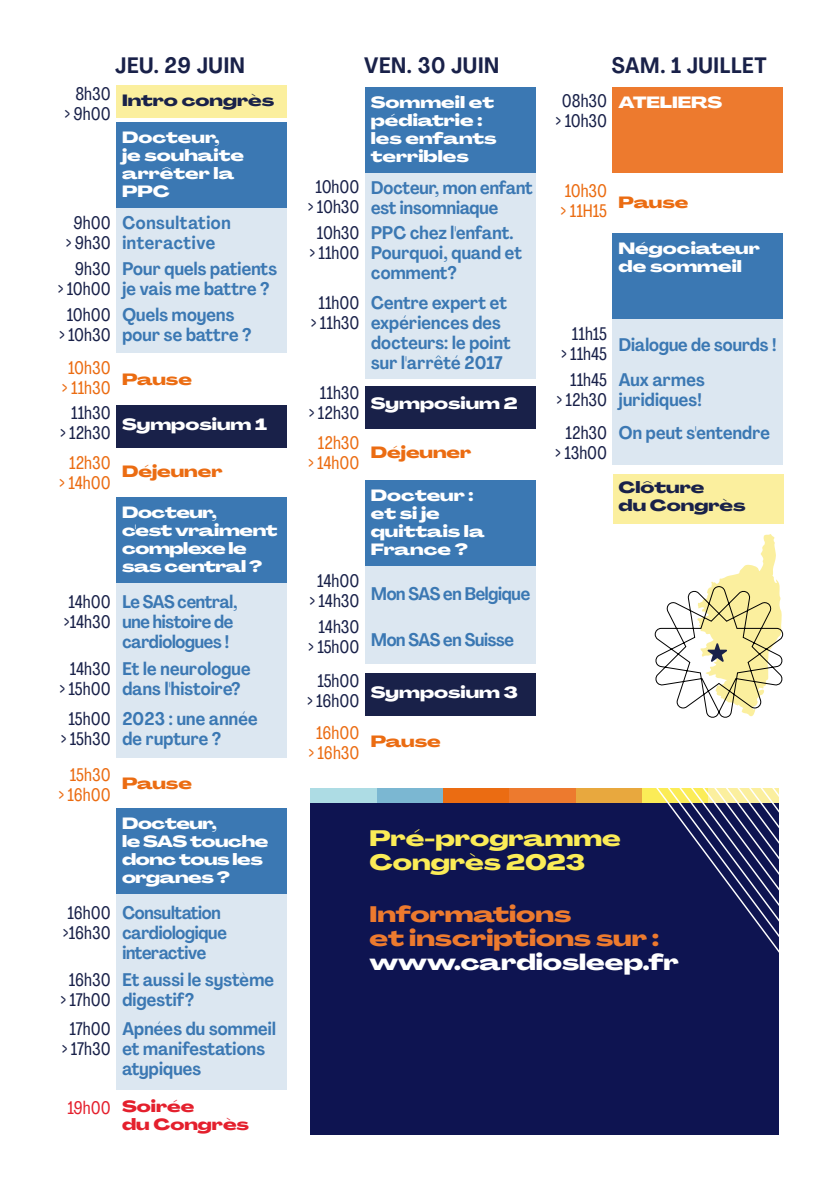
<style>
.page{position:relative;width:840px;height:1191px;background:#fff}
.page>*{position:absolute;margin:0;border:0;box-sizing:border-box;transform-origin:0 0}
.t1{font:700 22px "Agrandir Text";color:#192149}
.t2{font:800 22px/24px "Agrandir Grand";color:#ed7a2e}
.t3{font:800 22px/24px "Agrandir Grand";color:#fbec57}
.t4{font:800 22px "Agrandir Grand";color:#fff}
.t5{font:700 18px/20px "Agrandir Text";letter-spacing:-.025em;color:#3b78b3}
.t6{font:18px/20px "Agrandir Tight";color:#192149;text-align:center}
.t7{font:700 18px/20px "Agrandir Text";letter-spacing:-.05em;color:#3b78b3}
.t8{font:18px/20px "Agrandir Tight";color:#eb6c12;text-align:center}
.t9{font:700 18px/20px "Agrandir Text";color:#3b78b3}
.t10{font:18px "Agrandir Tight";color:#e4202d}
.t11{font:800 16px/18px "Agrandir Grand";color:#fff}
.t12{font:800 16px/18px "Agrandir Grand";letter-spacing:-.025em;color:#fff}
.t13{font:800 16px "Agrandir Grand";color:#eb6c12}
.t14{font:800 16px/18px "Agrandir Grand";color:#192149}
.t15{font:800 16px/18px "Agrandir Grand";color:#e4202d}
</style>
<div class="page">
<div style="left:310px;top:788px;width:468px;height:346px;background:#0e1451"></div>
<div style="left:365px;top:172px;width:170px;height:207px;background:#dce7f1"></div>
<div style="left:365px;top:566px;width:170px;height:97px;background:#dce7f1"></div>
<div style="left:365px;top:87px;width:170px;height:85px;background:#3b78b3"></div>
<div style="left:612px;top:87px;width:170px;height:85px;background:#ed7a2e"></div>
<div style="left:365px;top:480px;width:170px;height:86px;background:#3b78b3"></div>
<div style="left:365px;top:386px;width:170px;height:42px;background:#192149"></div>
<div style="left:365px;top:673px;width:170px;height:43px;background:#192149"></div>
<div style="left:612px;top:319px;width:170px;height:146px;background:#dce7f1"></div>
<div style="left:612px;top:233px;width:170px;height:86px;background:#3b78b3"></div>
<div style="left:116px;top:208px;width:170px;height:145px;background:#dce7f1"></div>
<div style="left:116px;top:577px;width:170px;height:180px;background:#dce7f1"></div>
<div style="left:116px;top:887px;width:170px;height:203px;background:#dce7f1"></div>
<div style="left:116px;top:85px;width:170px;height:33px;background:#fbef9e"></div>
<div style="left:613px;top:474px;width:170px;height:49px;background:#fbef9e"></div>
<div style="left:116px;top:122px;width:170px;height:86px;background:#3b78b3"></div>
<div style="left:116px;top:497px;width:170px;height:86px;background:#3b78b3"></div>
<div style="left:116px;top:808px;width:170px;height:85px;background:#3b78b3"></div>
<div style="left:116px;top:405px;width:170px;height:43px;background:#192149"></div>
<div style="left:310px;top:788px;width:71px;height:14px;background:#addce4"></div>
<div style="left:377px;top:788px;width:70px;height:14px;background:#7bb7d2"></div>
<div style="left:443px;top:788px;width:70px;height:14px;background:#eb6c12"></div>
<div style="left:509px;top:788px;width:70px;height:14px;background:#ed7a2e"></div>
<div style="left:575px;top:788px;width:71px;height:14px;background:#e8a83e"></div>
<svg style="left:616px;top:788px;width:163px;height:241px"></svg>
<svg style="left:654px;top:534px;width:129px;height:184px"></svg>
<p class="t1" style="left:115px;top:52px;width:132px">JEU. 29 JUIN</p>
<p class="t6" style="left:64px;top:84px;width:48px;text-align:right">8h30<br>&gt; 9h00</p>
<p class="t14" style="left:122px;top:92px;width:154px">Intro congrès</p>
<p class="t11" style="left:122px;top:128px;width:123px">Docteur,<br>je souhaite arrêter la<br>PPC</p>
<p class="t6" style="left:65px;top:212px;width:47px">9h00 &gt; 9h30</p>
<p class="t9" style="left:122px;top:212px;width:110px">Consultation interactive</p>
<p class="t6" style="left:57px;top:258px;width:55px;text-align:right">9h30<br>&gt; 10h00</p>
<p class="t5" style="left:122px;top:258px;width:157px">Pour quels patients je vais me battre ?</p>
<p class="t6" style="left:59px;top:305px;width:53px">10h00 &gt; 10h30</p>
<p class="t5" style="left:122px;top:305px;width:131px">Quels moyens pour se battre ?</p>
<p class="t8" style="left:62px;top:358px;width:50px">10h30 &gt; 11h30</p>
<p class="t13" style="left:122px;top:369px;width:71px">Pause</p>
<p class="t6" style="left:60px;top:402px;width:52px;text-align:right">11h30<br>&gt; 12h30</p>
<p class="t8" style="left:59px;top:452px;width:53px">12h30 &gt; 14h00</p>
<p class="t11" style="left:122px;top:416px;width:146px">Symposium 1</p>
<p class="t13" style="left:122px;top:461px;width:102px">Déjeuner</p>
<p class="t12" style="left:122px;top:504px;width:157px">Docteur,<br>c'est vraiment complexe le sas central ?</p>
<p class="t6" style="left:63px;top:592px;width:49px;text-align:left">14h00 &gt;14h30</p>
<p class="t7" style="left:122px;top:592px;width:117px">Le SAS central, une histoire de cardiologues !</p>
<p class="t6" style="left:59px;top:659px;width:53px">14h30 &gt; 15h00</p>
<p class="t5" style="left:122px;top:659px;width:130px">Et le neurologue dans l'histoire?</p>
<p class="t6" style="left:60px;top:708px;width:52px">15h00 &gt; 15h30</p>
<p class="t5" style="left:122px;top:708px;width:137px">2023 : une année de rupture ?</p>
<p class="t8" style="left:58px;top:764px;width:54px;text-align:right">15h30<br>&gt; 16h00</p>
<p class="t13" style="left:122px;top:773px;width:71px">Pause</p>
<p class="t12" style="left:122px;top:814px;width:148px">Docteur,<br>le SAS touche donc tous les organes ?</p>
<p class="t6" style="left:62px;top:902px;width:50px;text-align:left">16h00 &gt;16h30</p>
<p class="t7" style="left:122px;top:902px;width:107px">Consultation cardiologique interactive</p>
<p class="t6" style="left:60px;top:969px;width:52px">16h30 &gt; 17h00</p>
<p class="t5" style="left:122px;top:969px;width:154px">Et aussi le système digestif?</p>
<p class="t6" style="left:62px;top:1018px;width:51px">17h00 &gt; 17h30</p>
<p class="t5" style="left:122px;top:1018px;width:155px">Apnées du sommeil et manifestations atypiques</p>
<p class="t10" style="left:67px;top:1096px;width:45px">19h00</p>
<p class="t15" style="left:122px;top:1097px;width:128px">Soirée<br>du Congrès</p>
<p class="t1" style="left:363px;top:52px;width:137px">VEN. 30 JUIN</p>
<p class="t1" style="left:611px;top:52px;width:157px">SAM. 1 JUILLET</p>
<p class="t11" style="left:370px;top:93px;width:127px">Sommeil et pédiatrie : les enfants terribles</p>
<p class="t11" style="left:618px;top:93px;width:105px">ATELIERS</p>
<p class="t6" style="left:555px;top:90px;width:53px">08h30 &gt; 10h30</p>
<p class="t6" style="left:307px;top:177px;width:53px">10h00 &gt; 10h30</p>
<p class="t6" style="left:309px;top:223px;width:52px">10h30 &gt; 11h00</p>
<p class="t6" style="left:310px;top:292px;width:50px">11h00 &gt; 11h30</p>
<p class="t6" style="left:308px;top:383px;width:52px;text-align:right">11h30<br>&gt; 12h30</p>
<p class="t8" style="left:307px;top:433px;width:53px">12h30 &gt; 14h00</p>
<p class="t6" style="left:309px;top:570px;width:52px">14h00 &gt; 14h30</p>
<p class="t6" style="left:308px;top:616px;width:53px">14h30 &gt; 15h00</p>
<p class="t6" style="left:307px;top:670px;width:54px">15h00 &gt; 16h00</p>
<p class="t8" style="left:308px;top:723px;width:53px">16h00 &gt; 16h30</p>
<p class="t5" style="left:370px;top:177px;width:164px">Docteur, mon enfant est insomniaque</p>
<p class="t5" style="left:370px;top:223px;width:153px">PPC chez l'enfant.<br>Pourquoi, quand et comment?</p>
<p class="t5" style="left:370px;top:292px;width:141px">Centre expert et expériences des docteurs: le point sur l'arrêté 2017</p>
<p class="t11" style="left:370px;top:395px;width:148px">Symposium 2</p>
<p class="t13" style="left:370px;top:442px;width:102px">Déjeuner</p>
<p class="t11" style="left:370px;top:487px;width:115px">Docteur : et si je quittais la<br>France ?</p>
<p class="t7" style="left:370px;top:583px;width:161px">Mon SAS en Belgique</p>
<p class="t7" style="left:370px;top:629px;width:145px">Mon SAS en Suisse</p>
<p class="t11" style="left:370px;top:683px;width:148px">Symposium 3</p>
<p class="t13" style="left:370px;top:731px;width:71px">Pause</p>
<p class="t8" style="left:560px;top:180px;width:48px;text-align:left">10h30 &gt; 11H15</p>
<p class="t13" style="left:618px;top:192px;width:71px">Pause</p>
<p class="t11" style="left:618px;top:239px;width:143px">Négociateur de sommeil</p>
<p class="t6" style="left:560px;top:323px;width:48px;text-align:right">11h15<br>&gt; 11h45</p>
<p class="t6" style="left:556px;top:369px;width:52px;text-align:right">11h45<br>&gt; 12h30</p>
<p class="t6" style="left:554px;top:423px;width:54px">12h30 &gt; 13h00</p>
<p class="t5" style="left:618px;top:328px;width:160px;line-height:34.2px">Dialogue de sourds !<br>Aux armes</p>
<p class="t5" style="left:618px;top:382px;width:153px;line-height:33.8px">juridiques!<br>On peut s'entendre</p>
<p class="t14" style="left:618px;top:479px;width:128px">Clôture<br>du Congrès</p>
<p class="t3" style="left:369px;top:826px;width:253px">Pré-programme<br>Congrès 2023</p>
<p class="t2" style="left:369px;top:902px;width:291px">Informations<br>et inscriptions sur :</p>
<p class="t4" style="left:369px;top:947px;width:311px">www.cardiosleep.fr</p>
</div>
